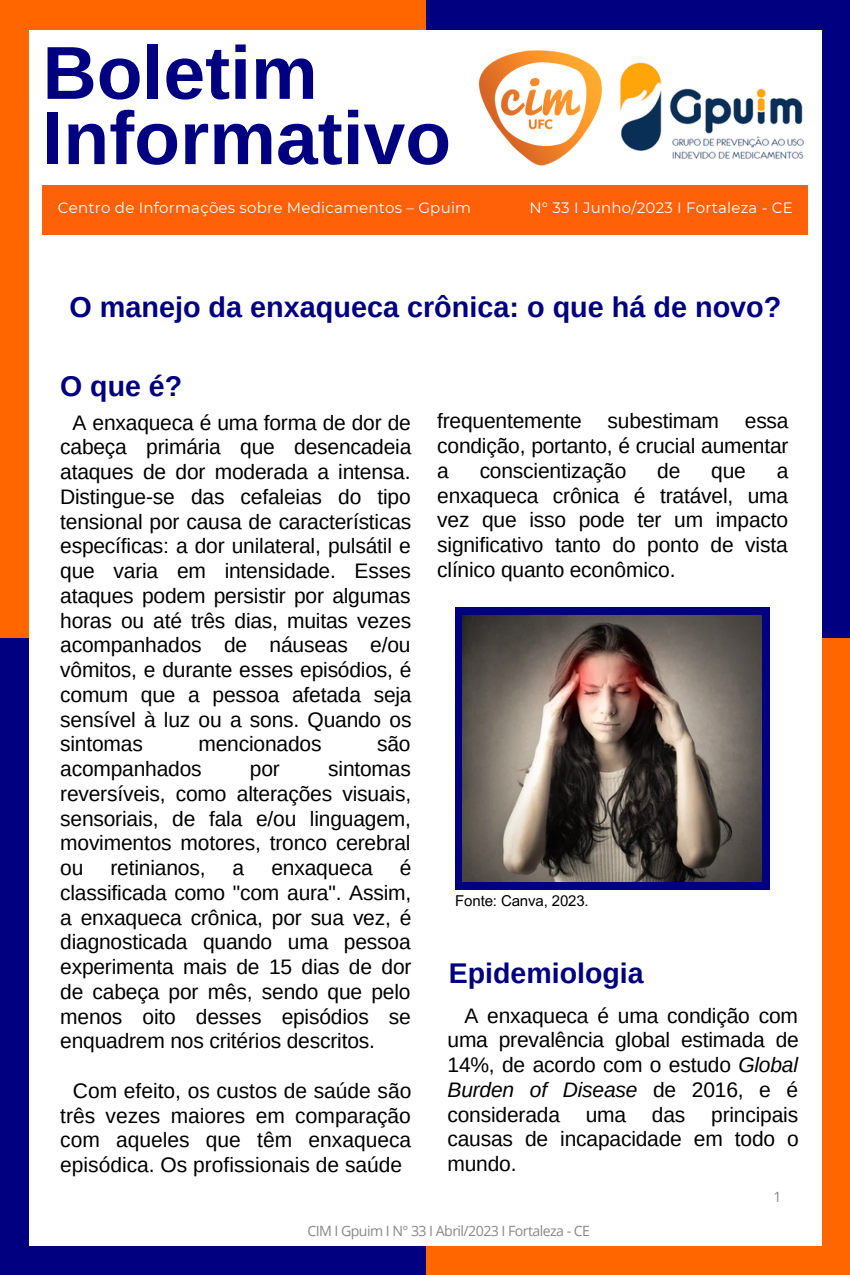
<style>
.page{position:relative;width:850px;height:1275px;background:#fff}
.page>*{position:absolute;margin:0;border:0;box-sizing:border-box;transform-origin:0 0}
.t1{font:700 75px/65.2px "Arimo";color:#000080}
.t2{font:700 28.8px "Arimo";color:#000080}
.t3{font:700 28.5px "Arimo";color:#000080}
.t4{font:21px/24.8px "Arimo";letter-spacing:-.01em;color:#000;text-align:justify}
.t5{font:15px "Montserrat";letter-spacing:.015em;color:#fff}
.t6{font:15px "Arial MT Pro";letter-spacing:-.01em;color:#000}
.t7{font:14.25px "Open Sans";letter-spacing:-.04em;color:#888}
.s1{font-style:italic}
</style>
<div class="page">
<div style="left:417px;top:1246px;width:432px;height:29px;background:#f60"></div>
<div style="left:0;top:1246px;width:425px;height:29px;background:#000080"></div>
<div style="left:417px;top:0;width:432px;height:29px;background:#000080"></div>
<div style="left:0;top:0;width:425px;height:29px;background:#f60"></div>
<div style="left:0;top:0;width:28px;height:661px;background:#f60"></div>
<div style="left:0;top:638px;width:28px;height:637px;background:#000080"></div>
<div style="left:822px;top:0;width:27px;height:661px;background:#000080"></div>
<div style="left:822px;top:638px;width:27px;height:637px;background:#f60"></div>
<img style="left:478px;top:50px;width:125px;height:116px">
<img style="left:620px;top:62px;width:184px;height:97px">
<div style="left:43px;top:185px;width:765px;height:49px;background:#ff6109"></div>
<div style="left:455px;top:607px;width:314px;height:283px;background:#000080"></div>
<img style="left:463px;top:616px;width:298px;height:265px">
<p class="t1" style="left:43px;top:40px;width:410px">Boletim<br>Informativo</p>
<p class="t5" style="left:58px;top:199px;width:414px">Centro de Informações sobre Medicamentos – Gpuim</p>
<p class="t5" style="left:529px;top:199px;width:265px">N° 33 I Junho/2023 I Fortaleza - CE</p>
<p class="t2" style="left:69px;top:291px;width:713px">O manejo da enxaqueca crônica: o que há de novo?</p>
<p class="t3" style="left:60px;top:370px;width:123px">O que é?</p>
<p class="t4" style="left:60px;top:410px;width:353px;text-indent:12px">A enxaqueca é uma forma de dor de cabeça primária que desencadeia ataques de dor moderada a intensa.<br>Distingue-se das cefaleias do tipo tensional por causa de características específicas: a dor unilateral, pulsátil e que varia em intensidade. Esses ataques podem persistir por algumas horas ou até três dias, muitas vezes acompanhados de náuseas e/ou vômitos, e durante esses episódios, é comum que a pessoa afetada seja sensível à luz ou a sons. Quando os sintomas</p>
<p class="t4" style="left:198px;top:731px;width:124px">mencionados</p>
<p class="t4" style="left:377px;top:731px;width:35px">são</p>
<p class="t4" style="left:60px;top:756px;width:143px">acompanhados</p>
<p class="t4" style="left:250px;top:756px;width:31px">por</p>
<p class="t4" style="left:60px;top:756px;width:352px;text-indent:268px">sintomas reversíveis, como alterações visuais, sensoriais, de fala e/ou linguagem, movimentos motores, tronco cerebral ou</p>
<p class="t4" style="left:60px;top:855px;width:353px;text-indent:339px">é classificada como "com aura". Assim, a enxaqueca crônica, por sua vez, é diagnosticada quando uma pessoa experimenta mais de 15 dias de dor de cabeça por mês, sendo que pelo menos oito desses episódios se enquadrem nos critérios descritos.</p>
<p class="t4" style="left:60px;top:1078px;width:352px;text-indent:13px">Com efeito, os custos de saúde são três vezes maiores em comparação com aqueles que têm enxaqueca episódica. Os profissionais de saúde</p>
<p class="t4" style="left:110px;top:855px;width:96px">retinianos,</p>
<p class="t4" style="left:232px;top:855px;width:13px">a</p>
<p class="t4" style="left:271px;top:855px;width:103px">enxaqueca</p>
<p class="t4" style="left:437px;top:409px;width:353px">frequentemente subestimam essa condição, portanto, é crucial aumentar a</p>
<p class="t4" style="left:479px;top:458px;width:148px">conscientização</p>
<p class="t4" style="left:657px;top:458px;width:25px">de</p>
<p class="t4" style="left:711px;top:458px;width:36px">que</p>
<p class="t4" style="left:437px;top:458px;width:352px;text-indent:339px">a enxaqueca crônica é tratável, uma vez que isso pode ter um impacto significativo tanto do ponto de vista clínico quanto econômico.</p>
<p class="t6" style="left:455px;top:895px;width:135px">Fonte: Canva, 2023.</p>
<p class="t3" style="left:448px;top:957px;width:196px">Epidemiologia</p>
<p class="t4" style="left:447px;top:1003px;width:353px;text-indent:17px">A enxaqueca é uma condição com uma prevalência global estimada de 14%, de acordo com o estudo <span class="s1">Global Burden of Disease</span> de 2016, e é considerada uma das principais causas de incapacidade em todo o mundo.</p>
<p class="t7" style="left:773px;top:1186px;width:10px">1</p>
<p class="t7" style="left:307px;top:1221px;width:284px">CIM I Gpuim I N° 33 I Abril/2023 I Fortaleza - CE</p>
</div>
